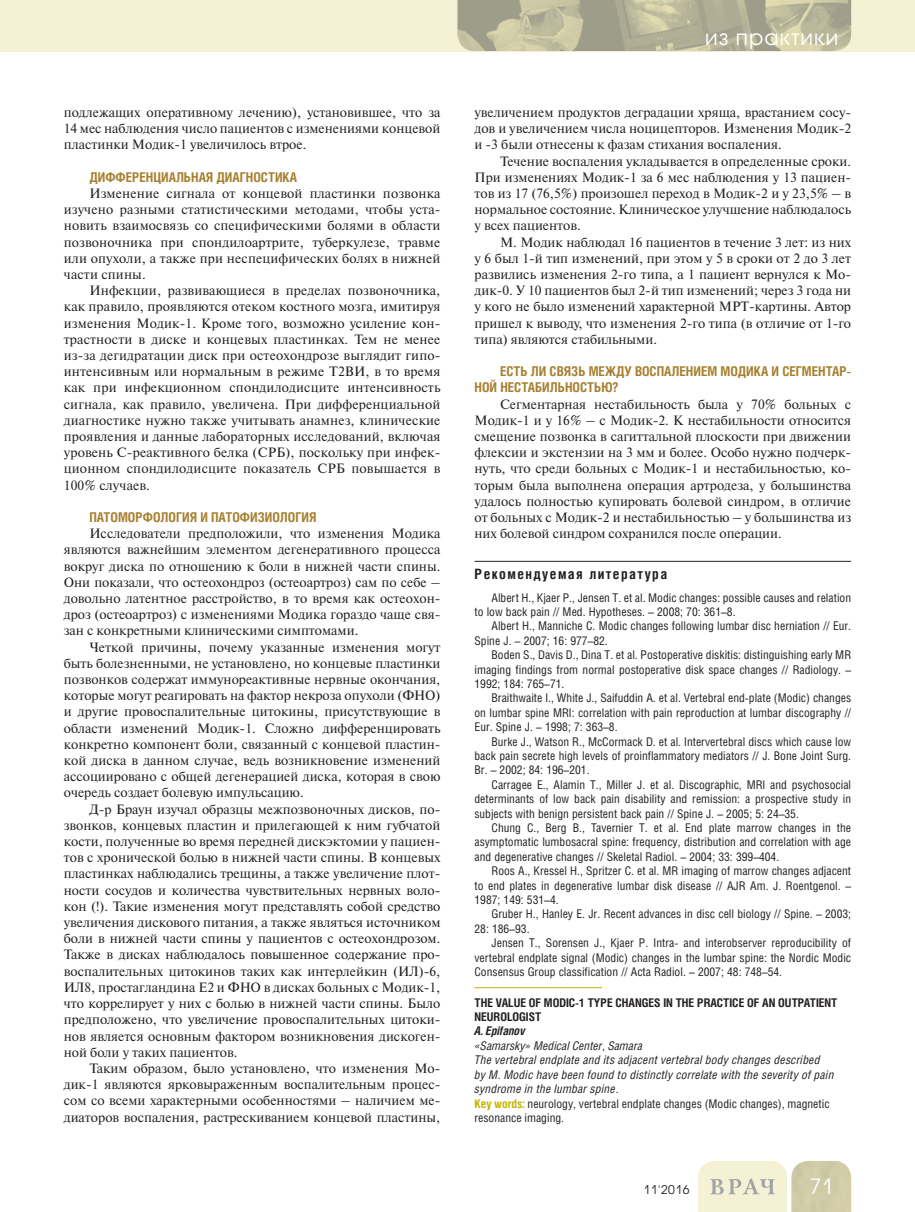
<style>
.page{position:relative;width:915px;height:1212px;background:#fff}
.page>*{position:absolute;margin:0;border:0;box-sizing:border-box;transform-origin:0 0}
.t1{font:21px "Avant Garde Gothic C";letter-spacing:.05em;color:#fff}
.t2{font:700 14.25px "Helios Cond";letter-spacing:.1em;color:#231f20}
.t3{font:13.5px/16.2px "Newton C";color:#231f20;text-align:justify}
.t4{font:700 13.5px/16.2px "Helios Cond";color:#a78131}
.t5{font:12px/14.4px "Helios Cond";color:#231f20;text-align:justify}
.t6{font:italic 12px/14.4px "Helios Cond";letter-spacing:.015em;color:#231f20}
.t7{font:700 12px/14.4px "Helios Cond";color:#231f20}
.t8{font:italic 700 12px "Helios Cond";color:#231f20}
.t9{font:12px "Avant Garde Gothic C";letter-spacing:.05em;color:#231f20}
.s1{font-weight:700;font-style:normal;color:#c1b400}
.s2{font-style:normal}
</style>
<div class="page">
<div style="left:0;top:0;width:914px;height:51px;background:#f5f1d5"></div>
<svg style="left:698px;top:1161px;width:152px;height:51px;background:#e3e0c4"></svg>
<img style="left:457px;top:0;width:393px;height:51px">
<hr style="left:474px;top:561px;width:376px;height:1px;background:#231f20">
<hr style="left:474px;top:987px;width:128px;height:1px;background:#c1b400">
<p class="t3" style="left:64px;top:106px;width:378px">подлежащих оперативному лечению), установившее, что за 14 мес наблюдения число пациентов с изменениями концевой пластинки Модик-1 увеличилось втрое.</p>
<p class="t4" style="left:89px;top:170px;width:209px">ДИФФЕРЕНЦИАЛЬНАЯ ДИАГНОСТИКА</p>
<p class="t3" style="left:64px;top:187px;width:378px;text-indent:26px">Изменение сигнала от концевой пластинки позвонка изучено разными статистическими методами, чтобы уста&shy;новить взаимосвязь со специфическими болями в области позвоночника при спондилоартрите, туберкулезе, травме или опухоли, а также при неспецифических болях в нижней части спины.</p>
<p class="t3" style="left:64px;top:284px;width:378px;text-indent:26px">Инфекции, развивающиеся в пределах позвоночника, как правило, проявляются отеком костного мозга, имитируя изменения Модик-1. Кроме того, возможно усиление кон&shy;трастности в диске и концевых пластинках. Тем не менее из-за дегидратации диск при остеохондрозе выглядит гипо&shy;интенсивным или нормальным в режиме T2ВИ, в то время как при инфекционном спондилодисците интенсивность сигнала, как правило, увеличена. При дифференциальной диагностике нужно также учитывать анамнез, клинические проявления и данные лабораторных исследований, включая уровень С-реактивного белка (СРБ), поскольку при инфек&shy;ционном спондилодисците показатель СРБ повышается в 100% случаев.</p>
<p class="t4" style="left:89px;top:510px;width:228px">ПАТОМОРФОЛОГИЯ И ПАТОФИЗИОЛОГИЯ</p>
<p class="t3" style="left:64px;top:527px;width:378px;text-indent:26px">Исследователи предположили, что изменения Модика являются важнейшим элементом дегенеративного процесса вокруг диска по отношению к боли в нижней части спины.<br>Они показали, что остеохондроз (остеоартроз) сам по себе – довольно латентное расстройство, в то время как остеохон&shy;дроз (остеоартроз) с изменениями Модика гораздо чаще свя&shy;зан с конкретными клиническими симптомами.</p>
<p class="t3" style="left:64px;top:640px;width:378px;text-indent:26px">Четкой причины, почему указанные изменения могут быть болезненными, не установлено, но концевые пластинки позвонков содержат иммунореактивные нервные окончания, которые могут реагировать на фактор некроза опухоли (ФНО) и другие провоспалительные цитокины, присутствующие в области изменений Модик-1. Сложно дифференцировать конкретно компонент боли, связанный с концевой пластин&shy;кой диска в данном случае, ведь возникновение изменений ассоциировано с общей дегенерацией диска, которая в свою очередь создает болевую импульсацию.</p>
<p class="t3" style="left:64px;top:802px;width:378px;text-indent:26px">Д-р Браун изучал образцы межпозвоночных дисков, по&shy;звонков, концевых пластин и прилегающей к ним губчатой кости, полученные во время передней дискэктомии у пациен&shy;тов с хронической болью в нижней части спины. В концевых пластинках наблюдались трещины, а также увеличение плот&shy;ности сосудов и количества чувствительных нервных воло&shy;кон (!). Такие изменения могут представлять собой средство увеличения дискового питания, а также являться источником боли в нижней части спины у пациентов с остеохондрозом.<br>Также в дисках наблюдалось повышенное содержание про&shy;воспалительных цитокинов таких как интерлейкин (ИЛ)-6, ИЛ8, простагландина Е2 и ФНО в дисках больных с Модик-1, что коррелирует у них с болью в нижней части спины. Было предположено, что увеличение провоспалительных цитоки&shy;нов является основным фактором возникновения дискоген&shy;ной боли у таких пациентов.</p>
<p class="t3" style="left:64px;top:1061px;width:378px;text-indent:26px">Таким образом, было установлено, что изменения Мо&shy;дик-1 являются ярковыраженным воспалительным процес&shy;сом со всеми характерными особенностями – наличием ме&shy;диаторов воспаления, растрескиванием концевой пластины,</p>
<h1 class="t1" style="left:704px;top:27px;width:135px">из практики</h1>
<p class="t3" style="left:474px;top:106px;width:378px">увеличением продуктов деградации хряща, врастанием сосу&shy;дов и увеличением числа ноцицепторов. Изменения Модик-2 и -3 были отнесены к фазам стихания воспаления.</p>
<p class="t3" style="left:474px;top:154px;width:378px;text-indent:26px">Течение воспаления укладывается в определенные сроки.<br>При изменениях Модик-1 за 6 мес наблюдения у 13 пациен&shy;тов из 17 (76,5%) произошел переход в Модик-2 и у 23,5% – в нормальное состояние. Клиническое улучшение наблюдалось у всех пациентов.</p>
<p class="t3" style="left:474px;top:235px;width:378px;text-indent:26px">М. Модик наблюдал 16 пациентов в течение 3 лет: из них у 6 был 1-й тип изменений, при этом у 5 в сроки от 2 до 3 лет развились изменения 2-го типа, а 1 пациент вернулся к Мо&shy;дик-0. У 10 пациентов был 2-й тип изменений; через 3 года ни у кого не было изменений характерной МРТ-картины. Автор пришел к выводу, что изменения 2-го типа (в отличие от 1-го типа) являются стабильными.</p>
<p class="t4" style="left:474px;top:365px;width:378px;text-indent:26px">ЕСТЬ ЛИ СВЯЗЬ МЕЖДУ ВОСПАЛЕНИЕМ МОДИКА И СЕГМЕНТАР-<br>НОЙ НЕСТАБИЛЬНОСТЬЮ?</p>
<p class="t3" style="left:474px;top:397px;width:378px;text-indent:26px">Сегментарная нестабильность была у 70% больных с Модик-1 и у 16% – с Модик-2. К нестабильности относится смещение позвонка в сагиттальной плоскости при движении флексии и экстензии на 3 мм и более. Особо нужно подчерк&shy;нуть, что среди больных с Модик-1 и нестабильностью, ко&shy;торым была выполнена операция артродеза, у большинства удалось полностью купировать болевой синдром, в отличие от больных с Модик-2 и нестабильностью – у большинства из них болевой синдром сохранился после операции.</p>
<p class="t2" style="left:474px;top:568px;width:194px">Рекомендуемая литература</p>
<p class="t5" style="left:474px;top:591px;width:378px;text-indent:17px">Albert H., Kjaer P., Jensen T. et al. Modic changes: possible causes and relation to low back pain // Med. Hypotheses. – 2008; 70: 361–8.</p>
<p class="t5" style="left:474px;top:620px;width:378px;text-indent:17px">Albert H., Manniche C. Modic changes following lumbar disc herniation // Eur.<br>Spine J. – 2007; 16: 977–82.</p>
<p class="t5" style="left:474px;top:649px;width:378px;text-indent:17px">Boden S., Davis D., Dina T. et al. Postoperative diskitis: distinguishing early MR imaging findings from normal postoperative disk space changes // Radiology. – 1992; 184: 765–71.</p>
<p class="t5" style="left:474px;top:692px;width:378px;text-indent:17px">Braithwaite I., White J., Saifuddin A. et al. Vertebral end-plate (Modic) changes on lumbar spine MRI: correlation with pain reproduction at lumbar discography // Eur. Spine J. – 1998; 7: 363–8.</p>
<p class="t5" style="left:474px;top:735px;width:378px;text-indent:17px">Burke J., Watson R., McCormack D. et al. Intervertebral discs which cause low back pain secrete high levels of proinflammatory mediators // J. Bone Joint Surg.<br>Br. – 2002; 84: 196–201.</p>
<p class="t5" style="left:474px;top:779px;width:378px;text-indent:17px">Carragee E., Alamin T., Miller J. et al. Discographic, MRI and psychosocial determinants of low back pain disability and remission: a prospective study in subjects with benign persistent back pain // Spine J. – 2005; 5: 24–35.</p>
<p class="t5" style="left:474px;top:822px;width:378px;text-indent:17px">Chung C., Berg B., Tavernier T. et al. End plate marrow changes in the asymptomatic lumbosacral spine: frequency, distribution and correlation with age and degenerative changes // Skeletal Radiol. – 2004; 33: 399–404.</p>
<p class="t5" style="left:474px;top:865px;width:378px;text-indent:17px">Roos A., Kressel H., Spritzer C. et al. MR imaging of marrow changes adjacent to end plates in degenerative lumbar disk disease // AJR Am. J. Roentgenol. – 1987; 149: 531–4.</p>
<p class="t5" style="left:474px;top:908px;width:378px;text-indent:17px">Gruber H., Hanley E. Jr. Recent advances in disc cell biology // Spine. – 2003;<br>28: 186–93.</p>
<p class="t5" style="left:474px;top:937px;width:378px;text-indent:17px">Jensen T., Sorensen J., Kjaer P. Intra- and interobserver reproducibility of vertebral endplate signal (Modic) changes in the lumbar spine: the Nordic Modic Consensus Group classification // Acta Radiol. – 2007; 48: 748–54.</p>
<p class="t7" style="left:474px;top:996px;width:364px">THE VALUE OF MODIC-1 TYPE CHANGES IN THE PRACTICE OF AN OUTPATIENT<br>NEUROLOGIST</p>
<p class="t8" style="left:474px;top:1026px;width:52px">A. Epifanov</p>
<p class="t6" style="left:474px;top:1040px;width:361px">«Samarsky» Medical Center, Samara<br>The vertebral endplate and its adjacent vertebral body changes described by M. Modic have been found to distinctly correlate with the severity of pain syndrome in the lumbar spine.<br><span class="s1">Key words:</span> <span class="s2">neurology, vertebral endplate changes (Modic changes), magnetic resonance imaging.</span></p>
<p class="t9" style="left:643px;top:1184px;width:47px">11'2016</p>
<h1 class="t1" style="left:809px;top:1177px;width:25px">71</h1>
</div>
